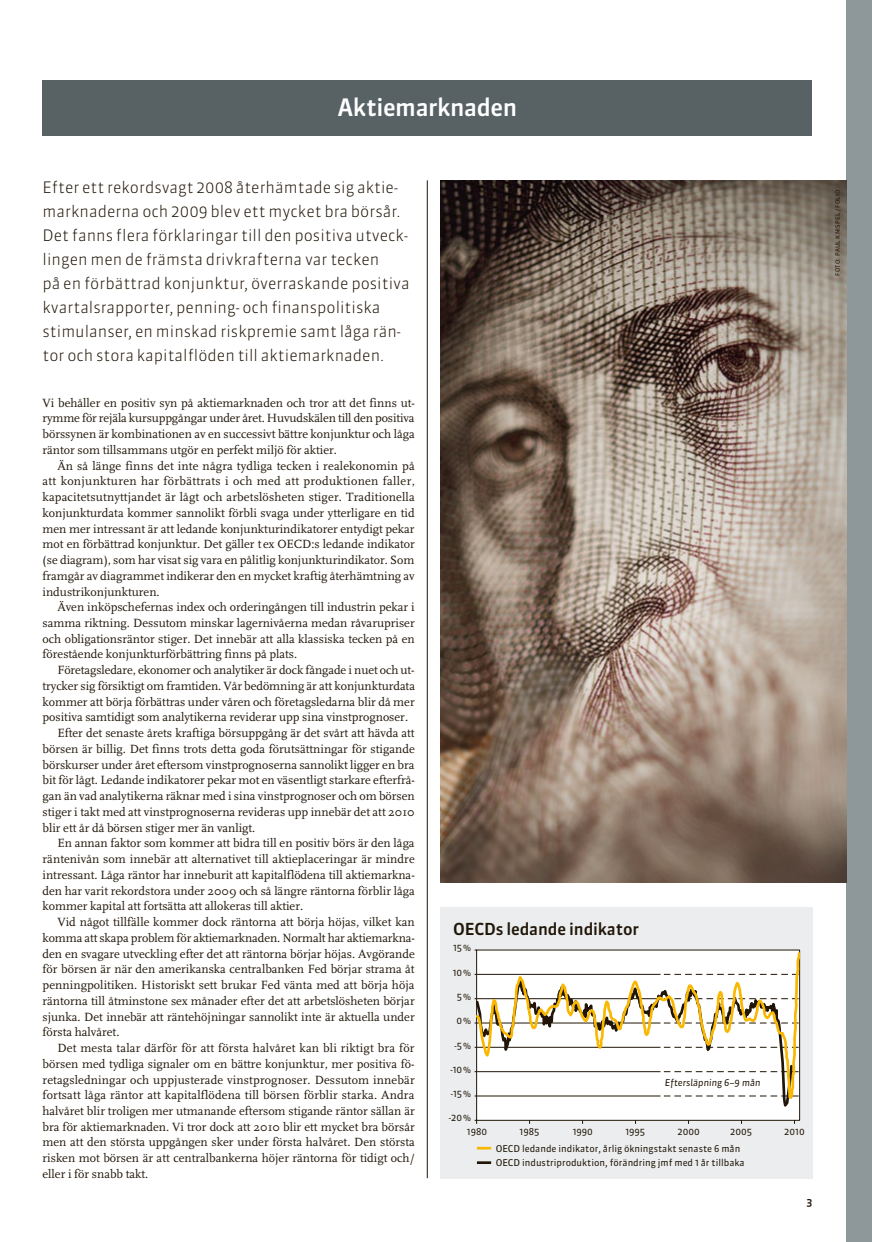
<style>
.page{position:relative;width:872px;height:1242px;background:#fff}
.page>*{position:absolute;margin:0;border:0;box-sizing:border-box;transform-origin:0 0}
.t1{font:500 24px "Sanuk OT";letter-spacing:-.02em;color:#fff}
.t2{font:500 16.5px "Sanuk OT";letter-spacing:-.01em;color:#201507}
.t3{font:300 15.75px/24px "Sanuk OT";color:#201507}
.t4{font:500 14.7px "Sanuk OT";letter-spacing:-.02em;color:#201507}
.t5{font:12.45px/15.8px "FF Scala";color:#201507;text-align:justify}
.t6{font:500 10.5px "Sanuk OT";color:#201507}
.t7{font:9.3px "Sanuk OT";color:#201507}
.t8{font:italic 9.3px "Sanuk OT";color:#201507}
.t9{font:6px "Sanuk OT";letter-spacing:.05em;color:#201507}
</style>
<div class="page">
<div style="left:846px;top:0;width:26px;height:1242px;background:#8e979a"></div>
<img style="left:440px;top:180px;width:406px;height:702px">
<div style="left:43px;top:81px;width:769px;height:55px;background:#586265"></div>
<div style="left:440px;top:907px;width:372px;height:271px;background:#ebedee"></div>
<div style="left:476px;top:950px;width:323px;height:170px;background:#fff"></div>
<div style="left:476px;top:949px;width:324px;height:171px;border:1px solid #201507"></div>
<hr style="left:474px;top:1047px;width:186px;height:1px;background:#201507">
<hr style="left:474px;top:1095px;width:186px;height:1px;background:#201507">
<hr style="left:474px;top:1071px;width:186px;height:1px;background:#201507">
<hr style="left:474px;top:1022px;width:186px;height:1px;background:#201507">
<hr style="left:474px;top:998px;width:186px;height:1px;background:#201507">
<hr style="left:474px;top:974px;width:186px;height:1px;background:#201507">
<hr style="left:477px;top:1146px;width:14px;height:3px;background:#fab700">
<hr style="left:477px;top:1161px;width:14px;height:3px;background:#201507">
<svg style="left:477px;top:950px;width:322px;height:151px"></svg>
<hr style="left:427px;top:180px;width:1px;height:998px;background:#201507">
<h1 class="t1" style="left:338px;top:92px;width:181px">Aktiemarknaden</h1>
<p class="t3" style="left:43px;top:175px;width:369px">Efter ett rekordsvagt 2008 återhämtade sig aktie&shy;marknaderna och 2009 blev ett mycket bra börsår.<br>Det fanns flera förklaringar till den positiva utveck&shy;lingen men de främsta drivkrafterna var tecken<br>på en förbättrad konjunktur, överraskande positiva kvartalsrapporter, penning- och finanspolitiska stimulanser, en minskad riskpremie samt låga rän&shy;tor och stora kapitalflöden till aktiemarknaden.</p>
<p class="t5" style="left:43px;top:395px;width:374px">Vi behåller en positiv syn på aktiemarknaden och tror att det finns ut&shy;rymme för rejäla kursuppgångar under året. Huvudskälen till den positiva börssynen är kombinationen av en successivt bättre konjunktur och låga räntor som tillsammans utgör en perfekt miljö för aktier.</p>
<p class="t5" style="left:43px;top:458px;width:374px;text-indent:15px">Än så länge finns det inte några tydliga tecken i realekonomin på att konjunkturen har förbättrats i och med att produktionen faller, kapacitetsutnyttjandet är lågt och arbetslösheten stiger. Traditionella konjunkturdata kommer sannolikt förbli svaga under ytterligare en tid men mer intressant är att ledande konjunkturindikatorer entydigt pekar mot en förbättrad konjunktur. Det gäller t ex OECD:s ledande indikator (se diagram), som har visat sig vara en pålitlig konjunkturindikator. Som framgår av diagrammet indikerar den en mycket kraftig återhämtning av industrikonjunkturen.</p>
<p class="t5" style="left:43px;top:599px;width:374px;text-indent:15px">Även inköpschefernas index och orderingången till industrin pekar i samma riktning. Dessutom minskar lagernivåerna medan råvarupriser och obligationsräntor stiger. Det innebär att alla klassiska tecken på en förestående konjunkturförbättring finns på plats.</p>
<p class="t5" style="left:57px;top:662px;width:359px">Företagsledare, ekonomer och analytiker är dock fångade i nuet och ut-</p>
<p class="t5" style="left:43px;top:678px;width:374px">trycker sig försiktigt om framtiden. Vår bedömning är att konjunkturdata</p>
<p class="t5" style="left:43px;top:694px;width:374px">kommer att börja förbättras under våren och företagsledarna blir då mer</p>
<p class="t5" style="left:43px;top:710px;width:367px">positiva samtidigt som analytikerna reviderar upp sina vinstprognoser.</p>
<p class="t5" style="left:57px;top:725px;width:359px">Efter det senaste årets kraftiga börsuppgång är det svårt att hävda att</p>
<p class="t5" style="left:43px;top:741px;width:374px">börsen är billig. Det finns trots detta goda förutsättningar för stigande</p>
<p class="t5" style="left:43px;top:757px;width:373px">börskurser under året eftersom vinstprognoserna sannolikt ligger en bra</p>
<p class="t5" style="left:43px;top:772px;width:374px">bit för lågt. Ledande indikatorer pekar mot en väsentligt starkare efterfrå-</p>
<p class="t5" style="left:43px;top:788px;width:374px">gan än vad analytikerna räknar med i sina vinstprognoser och om börsen</p>
<p class="t5" style="left:43px;top:804px;width:374px">stiger i takt med att vinstprognoserna revideras upp innebär det att 2010</p>
<p class="t5" style="left:43px;top:820px;width:214px">blir ett år då börsen stiger mer än vanligt.</p>
<p class="t5" style="left:57px;top:835px;width:359px">En annan faktor som kommer att bidra till en positiv börs är den låga</p>
<p class="t5" style="left:43px;top:851px;width:374px">räntenivån som innebär att alternativet till aktieplaceringar är mindre</p>
<p class="t5" style="left:43px;top:867px;width:374px">intressant. Låga räntor har inneburit att kapitalflödena till aktiemarkna-</p>
<p class="t5" style="left:43px;top:883px;width:374px">den har varit rekordstora under 2009 och så längre räntorna förblir låga</p>
<p class="t5" style="left:43px;top:898px;width:262px">kommer kapital att fortsätta att allokeras till aktier.</p>
<p class="t5" style="left:57px;top:914px;width:359px">Vid något tillfälle kommer dock räntorna att börja höjas, vilket kan</p>
<p class="t5" style="left:43px;top:930px;width:374px">komma att skapa problem för aktiemarknaden. Normalt har aktiemarkna-</p>
<p class="t5" style="left:43px;top:946px;width:374px">den en svagare utveckling efter det att räntorna börjar höjas. Avgörande</p>
<p class="t5" style="left:43px;top:961px;width:374px">för börsen är när den amerikanska centralbanken Fed börjar strama åt</p>
<p class="t5" style="left:43px;top:977px;width:373px">penningpolitiken. Historiskt sett brukar Fed vänta med att börja höja</p>
<p class="t5" style="left:43px;top:993px;width:374px">räntorna till åtminstone sex månader efter det att arbetslösheten börjar</p>
<p class="t5" style="left:43px;top:1009px;width:374px">sjunka. Det innebär att räntehöjningar sannolikt inte är aktuella under</p>
<p class="t5" style="left:43px;top:1024px;width:78px">första halvåret.</p>
<p class="t5" style="left:57px;top:1040px;width:358px">Det mesta talar därför för att första halvåret kan bli riktigt bra för</p>
<p class="t5" style="left:43px;top:1056px;width:374px">börsen med tydliga signaler om en bättre konjunktur, mer positiva fö-</p>
<p class="t5" style="left:43px;top:1071px;width:374px">retagsledningar och uppjusterade vinstprognoser. Dessutom innebär</p>
<p class="t5" style="left:43px;top:1087px;width:373px">fortsatt låga räntor att kapitalflödena till börsen förblir starka. Andra</p>
<p class="t5" style="left:43px;top:1103px;width:374px">halvåret blir troligen mer utmanande eftersom stigande räntor sällan är</p>
<p class="t5" style="left:43px;top:1119px;width:374px">bra för aktiemarknaden. Vi tror dock att 2010 blir ett mycket bra börsår</p>
<p class="t5" style="left:43px;top:1134px;width:374px">men att den största uppgången sker under första halvåret. Den största</p>
<p class="t5" style="left:43px;top:1150px;width:374px">risken mot börsen är att centralbankerna höjer räntorna för tidigt och/</p>
<p class="t5" style="left:43px;top:1166px;width:107px">eller i för snabb takt.</p>
<p class="t9" style="left:833px;top:276px;width:88px;rotate:-90deg">Foto: Pau l Knispel /Folio</p>
<h2 class="t2" style="left:453px;top:918px;width:187px">OECDs ledande indikator</h2>
<p class="t4" style="left:475px;top:925px;width:164px">OECDs ledande indikator</p>
<p class="t7" style="left:453px;top:942px;width:20px">15%</p>
<p class="t7" style="left:453px;top:966px;width:20px">10%</p>
<p class="t7" style="left:457px;top:990px;width:16px">5%</p>
<p class="t7" style="left:456px;top:1014px;width:16px">0%</p>
<p class="t7" style="left:454px;top:1039px;width:18px">-5%</p>
<p class="t7" style="left:450px;top:1064px;width:22px">-10%</p>
<p class="t7" style="left:451px;top:1088px;width:22px">-15%</p>
<p class="t7" style="left:449px;top:1112px;width:24px">-20%</p>
<p class="t8" style="left:665px;top:1077px;width:97px">Eftersläpning 6–9 mån</p>
<p class="t7" style="left:467px;top:1125px;width:22px">1980</p>
<p class="t7" style="left:519px;top:1125px;width:21px">1985</p>
<p class="t7" style="left:573px;top:1125px;width:22px">1990</p>
<p class="t7" style="left:625px;top:1125px;width:21px">1995</p>
<p class="t7" style="left:677px;top:1125px;width:24px">2000</p>
<p class="t7" style="left:730px;top:1125px;width:23px">2005</p>
<p class="t7" style="left:784px;top:1125px;width:22px">2010</p>
<p class="t7" style="left:496px;top:1143px;width:246px">OECD ledande indikator, årlig ökningstakt senaste 6 mån</p>
<p class="t7" style="left:496px;top:1156px;width:250px">OECD industriproduktion, förändring jmf med 1 år tillbaka</p>
<p class="t6" style="left:806px;top:1195px;width:8px">3</p>
</div>
